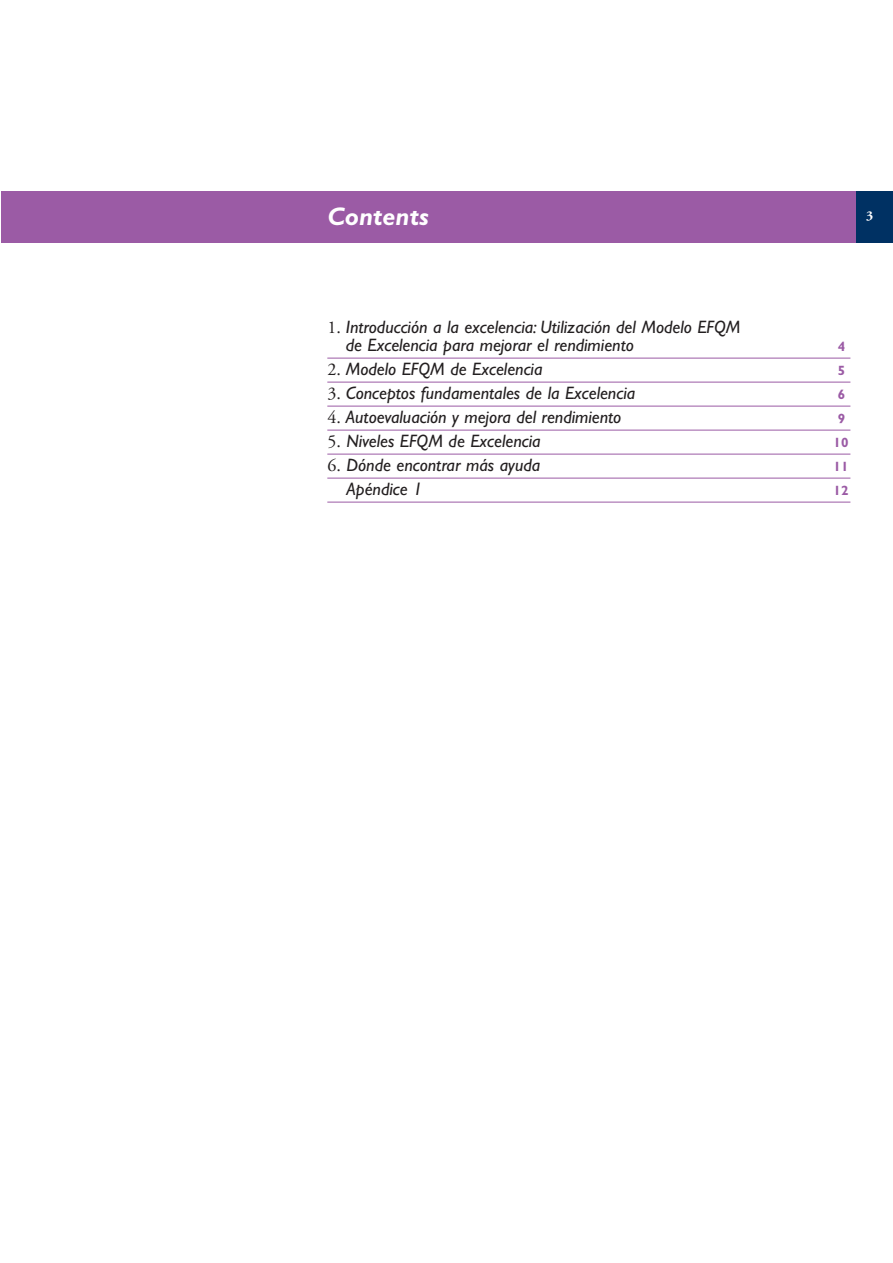
<style>
.page{position:relative;width:893px;height:1263px;background:#fff}
.page>*{position:absolute;margin:0;border:0;box-sizing:border-box;transform-origin:0 0}
.t1{font:italic 700 25.5px "Gill Sans";color:#fff}
.t2{font:italic 18px/18px "Gill Sans";color:#231f20}
.t3{font:700 13.5px "Gill Sans";color:#9b5ba5}
.t4{font:700 13.5px "Adobe Garamond";color:#fff}
.s1{font-family:"Adobe Garamond";font-style:normal}
</style>
<div class="page">
<div style="left:1px;top:191px;width:860px;height:51px;background:#9b5ba5"></div>
<div style="left:856px;top:191px;width:36px;height:51px;background:#003163"></div>
<hr style="left:327px;top:358px;width:523px;height:1px;background:#9b5ba5">
<hr style="left:327px;top:382px;width:523px;height:1px;background:#9b5ba5">
<hr style="left:327px;top:406px;width:523px;height:1px;background:#9b5ba5">
<hr style="left:327px;top:430px;width:523px;height:1px;background:#9b5ba5">
<hr style="left:327px;top:454px;width:523px;height:1px;background:#9b5ba5">
<hr style="left:327px;top:478px;width:523px;height:1px;background:#9b5ba5">
<hr style="left:327px;top:502px;width:523px;height:1px;background:#9b5ba5">
<h1 class="t1" style="left:327px;top:207px;width:103px">Contents</h1>
<p class="t4" style="left:866px;top:210px;width:9px">3</p>
<p class="t2" style="left:346px;top:320px;width:396px;text-indent:-18px"><span class="s1">1.</span> Introducción a la excelencia: Utilización del Modelo EFQM de Excelencia para mejorar el rendimiento</p>
<p class="t3" style="left:837px;top:342px;width:9px">4</p>
<p class="t2" style="left:327px;top:362px;width:216px"><span class="s1">2.</span> Modelo EFQM de Excelencia</p>
<p class="t3" style="left:837px;top:366px;width:9px">5</p>
<p class="t2" style="left:327px;top:386px;width:309px"><span class="s1">3.</span> Conceptos fundamentales de la Excelencia</p>
<p class="t3" style="left:837px;top:390px;width:9px">6</p>
<p class="t2" style="left:327px;top:410px;width:295px"><span class="s1">4.</span> Autoevaluación y mejora del rendimiento</p>
<p class="t3" style="left:837px;top:414px;width:9px">9</p>
<p class="t2" style="left:327px;top:434px;width:215px"><span class="s1">5.</span> Niveles EFQM de Excelencia</p>
<p class="t3" style="left:833px;top:438px;width:16px">10</p>
<p class="t2" style="left:327px;top:458px;width:214px"><span class="s1">6.</span> Dónde encontrar más ayuda</p>
<p class="t3" style="left:833px;top:462px;width:16px">11</p>
<p class="t2" style="left:346px;top:482px;width:78px">Apéndice 1</p>
<p class="t3" style="left:833px;top:486px;width:16px">12</p>
</div>
